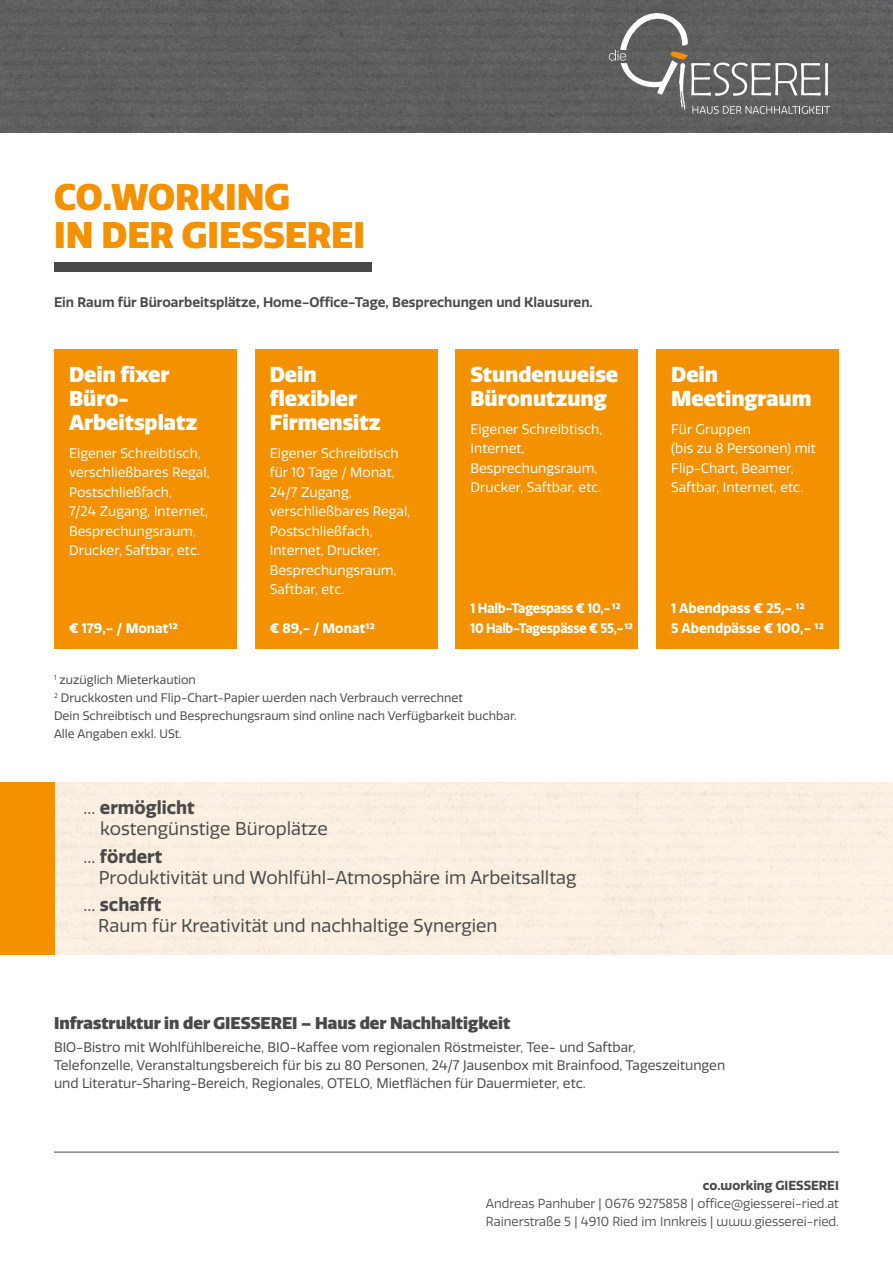
<style>
.page{position:relative;width:893px;height:1263px;background:#fff}
.page>*{position:absolute;margin:0;border:0;box-sizing:border-box;transform-origin:0 0}
.t1{font:900 36px/38.2px "Quatro";color:#f39100}
.t2{font:900 21px/24px "Quatro";color:#fff}
.t3{font:18px/21px "Quatro";color:#494948}
.t4{font:900 16.5px "Quatro";color:#494948}
.t5{font:13.5px/19.5px "Quatro";color:#fff}
.t6{font:13.5px/18px "Quatro";color:#494948}
.t7{font:600 13.5px "Quatro";color:#494948}
.t8{font:700 13.5px/19.5px "Quatro";color:#fff}
.t9{font:700 13.5px/19.5px "Quatro";letter-spacing:-.02em;color:#fff;scale:.95 1}
.t10{font:12.75px/18px "Quatro";color:#494948}
.t11{font:700 12.75px "Quatro";color:#494948}
.t12{font:12px/18px "Quatro";color:#494948}
.s1{font-weight:700}
</style>
<div class="page">
<div style="left:54px;top:783px;width:839px;height:172px;background:#faefe2"></div>
<div style="left:54px;top:263px;width:318px;height:9px;background:#494948"></div>
<img style="left:0;top:0;width:893px;height:133px">
<svg style="left:609px;top:8px;width:221px;height:106px;background:#707070"></svg>
<div style="left:54px;top:349px;width:183px;height:300px;background:#f39100"></div>
<div style="left:0;top:783px;width:54px;height:172px;background:#f39100"></div>
<div style="left:255px;top:349px;width:183px;height:300px;background:#f39100"></div>
<div style="left:455px;top:349px;width:183px;height:300px;background:#f39100"></div>
<div style="left:656px;top:349px;width:183px;height:300px;background:#f39100"></div>
<hr style="left:54px;top:1152px;width:785px;height:1px;background:#494948">
<h1 class="t1" style="left:54px;top:178px;width:313px">CO.WORKING<br>IN DER GIESSEREI</h1>
<p class="t7" style="left:54px;top:294px;width:540px">Ein Raum für Büroarbeitsplätze, Home-Office-Tage, Besprechungen und Klausuren.</p>
<h2 class="t2" style="left:69px;top:362px;width:130px">Dein fixer<br>Büro-<br>Arbeitsplatz</h2>
<p class="t5" style="left:69px;top:443px;width:142px">Eigener Schreibtisch, verschließbares Regal,<br>Postschließfach,<br>7/24 Zugang, Internet,<br>Besprechungsraum,<br>Drucker, Saftbar, etc.</p>
<p class="t8" style="left:69px;top:619px;width:111px">€ 179,- / Monat¹²</p>
<h2 class="t2" style="left:270px;top:362px;width:112px">Dein flexibler<br>Firmensitz</h2>
<p class="t5" style="left:270px;top:443px;width:142px">Eigener Schreibtisch für 10 Tage / Monat,<br>24/7 Zugang, verschließbares Regal,<br>Postschließfach,<br>Internet, Drucker,<br>Besprechungsraum,<br>Saftbar, etc.</p>
<p class="t8" style="left:270px;top:619px;width:107px">€ 89,- / Monat¹²</p>
<h2 class="t2" style="left:470px;top:362px;width:149px">Stundenweise<br>Büronutzung</h2>
<p class="t5" style="left:470px;top:419px;width:133px">Eigener Schreibtisch,<br>Internet,<br>Besprechungsraum,<br>Drucker, Saftbar, etc.</p>
<p class="t9" style="left:470px;top:599px;width:173px">1 Halb-Tagespass € 10,- ¹²<br>10 Halb-Tagespässe € 55,- ¹²</p>
<p class="t12" style="left:54px;top:671px;width:464px"><sup>1</sup> zuzüglich Mieterkaution<br><sup>2</sup> Druckkosten und Flip-Chart-Papier werden nach Verbrauch verrechnet<br>Dein Schreibtisch und Besprechungsraum sind online nach Verfügbarkeit buchbar.<br>Alle Angaben exkl. USt.</p>
<h3 class="t3" style="left:100px;top:798px;width:229px;text-indent:-16px">... <span class="s1">ermöglicht </span>kostengünstige Büroplätze</h3>
<h3 class="t3" style="left:99px;top:846px;width:479px;text-indent:-15px">... <span class="s1">fördert<br></span>Produktivität und Wohlfühl-Atmosphäre im Arbeitsalltag</h3>
<h3 class="t3" style="left:98px;top:894px;width:401px;text-indent:-15px">... <span class="s1">schafft<br></span>Raum für Kreativität und nachhaltige Synergien</h3>
<h2 class="t2" style="left:671px;top:362px;width:142px">Dein<br>Meetingraum</h2>
<p class="t5" style="left:671px;top:419px;width:146px">Für Gruppen<br>(bis zu 8 Personen) mit<br>Flip-Chart, Beamer,<br>Saftbar, Internet, etc.</p>
<p class="t8" style="left:671px;top:599px;width:154px">1 Abendpass € 25,- ¹²<br>5 Abendpässe € 100,- ¹²</p>
<p class="t4" style="left:54px;top:1013px;width:458px">Infrastruktur in der GIESSEREI – Haus der Nachhaltigkeit</p>
<p class="t6" style="left:54px;top:1038px;width:673px">BIO-Bistro mit Wohlfühlbereiche, BIO-Kaffee vom regionalen Röstmeister, Tee- und Saftbar,<br>Telefonzelle, Veranstaltungsbereich für bis zu 80 Personen, 24/7 Jausenbox mit Brainfood, Tageszeitungen und Literatur-Sharing-Bereich, Regionales, OTELO, Mietflächen für Dauermieter, etc.</p>
<p class="t11" style="left:703px;top:1178px;width:138px">co.working GIESSEREI</p>
<p class="t10" style="left:486px;top:1194px;width:355px">Andreas Panhuber | 0676 9275858 | office@giesserei-ried.at<br>Rainerstraße 5 | 4910 Ried im Innkreis | www.giesserei-ried.</p>
</div>
